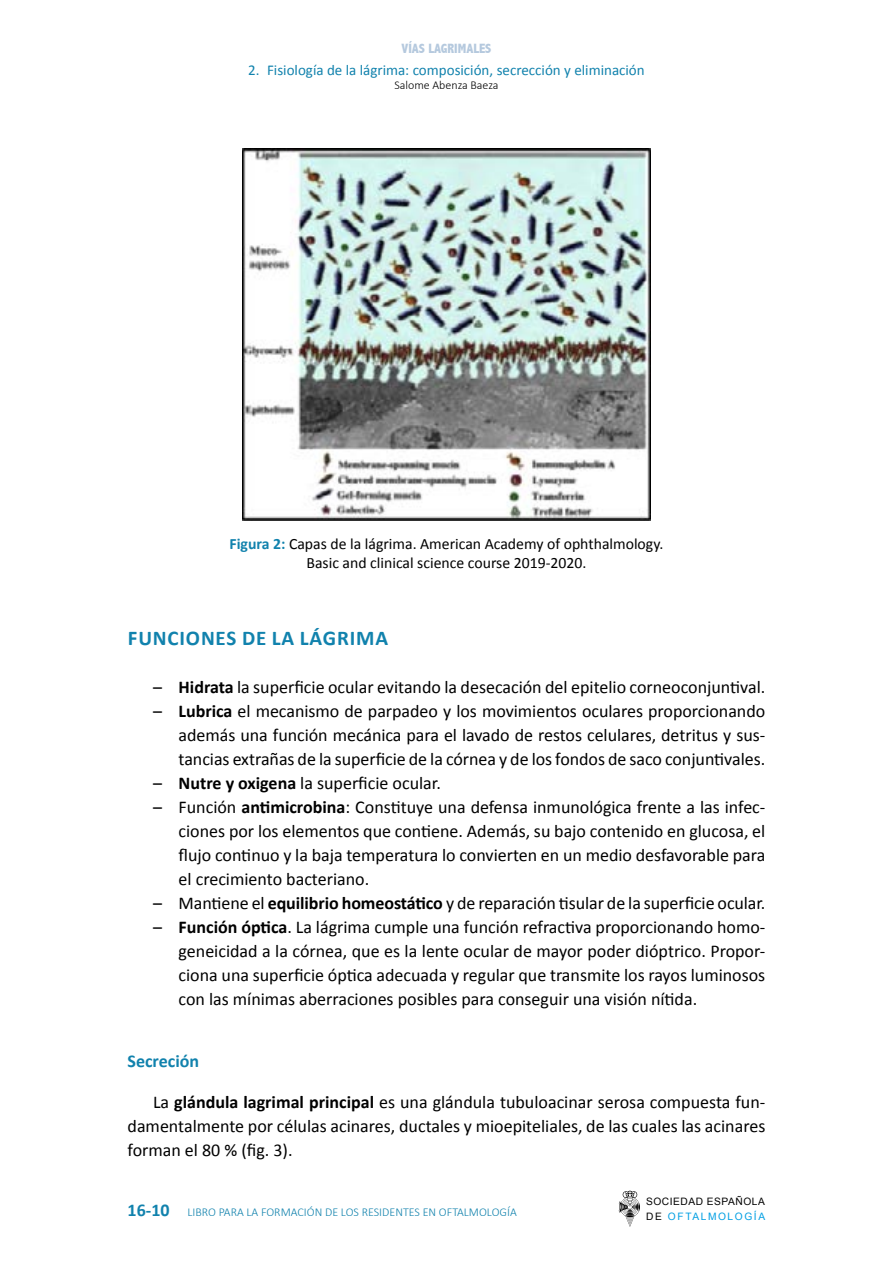
<style>
.page{position:relative;width:893px;height:1263px;background:#fff}
.page>*{position:absolute;margin:0;border:0;box-sizing:border-box;transform-origin:0 0}
.t1{font:700 21px "Calibri";letter-spacing:.04em;color:#1182ad}
.t2{font:18px/24px "Calibri";color:#000;text-align:justify}
.t3{font:700 18px "Calibri";color:#1182ad}
.t4{font:15.75px/19.5px "Calibri";color:#000;text-align:center}
.t5{font:15px "Calibri";color:#1182ad}
.t6{font:800 condensed 13.5px "Abadi";color:#b5c9de}
.t7{font:300 12px "Calibri";color:#1182ad}
.t8{font:300 12px "Calibri";color:#000}
.t9{font:10.2px/14.1px "Arial";letter-spacing:.05em;color:#000}
.s1{font-weight:700;color:#1182ad}
.s2{font-weight:700}
.s3{font-weight:700;font-size:18px}
.s4{color:#009fe3}
</style>
<div class="page">
<svg style="left:619px;top:1191px;width:21px;height:36px"></svg>
<img style="left:243px;top:149px;width:407px;height:372px">
<p class="t6" style="left:401px;top:40px;width:92px">VÍAS LAGRIMALES</p>
<p class="t5" style="left:248px;top:61px;width:398px">2. Fisiología de la lágrima: composición, secrección y eliminación</p>
<p class="t8" style="left:394px;top:78px;width:106px">Salome Abenza Baeza</p>
<p class="t4" style="left:230px;top:533px;width:435px"><span class="s1">Figura 2:</span> Capas de la lágrima. American Academy of ophthalmology.<br>Basic and clinical science course 2019-2020.</p>
<p class="t1" style="left:128px;top:625px;width:262px">FUNCIONES DE LA LÁGRIMA</p>
<p class="t2" style="left:153px;top:674px;width:614px">– <span class="s2">Hidrata</span> la superficie ocular evitando la desecación del epitelio corneoconjuntival.</p>
<p class="t2" style="left:179px;top:698px;width:588px;text-indent:-26px">– <span class="s2">Lubrica</span> el mecanismo de parpadeo y los movimientos oculares proporcionando además una función mecánica para el lavado de restos celulares, detritus y sus&shy;tancias extrañas de la superficie de la córnea y de los fondos de saco conjuntivales.</p>
<p class="t2" style="left:153px;top:770px;width:289px">– <span class="s2">Nutre y oxigena</span> la superficie ocular.</p>
<p class="t2" style="left:179px;top:794px;width:588px;text-indent:-26px">– Función <span class="s2">antimicrobina</span>: Constituye una defensa inmunológica frente a las infec&shy;ciones por los elementos que contiene. Además, su bajo contenido en glucosa, el flujo continuo y la baja temperatura lo convierten en un medio desfavorable para el crecimiento bacteriano.</p>
<p class="t2" style="left:153px;top:890px;width:614px">– Mantiene el <span class="s2">equilibrio homeostático</span> y de reparación tisular de la superficie ocular.</p>
<p class="t2" style="left:179px;top:914px;width:588px;text-indent:-26px">– <span class="s2">Función óptica</span>. La lágrima cumple una función refractiva proporcionando homo&shy;geneicidad a la córnea, que es la lente ocular de mayor poder dióptrico. Propor&shy;ciona una superficie óptica adecuada y regular que transmite los rayos luminosos con las mínimas aberraciones posibles para conseguir una visión nítida.</p>
<p class="t3" style="left:128px;top:1050px;width:73px">Secreción</p>
<p class="t2" style="left:128px;top:1089px;width:639px;text-indent:26px">La <span class="s2">glándula lagrimal principal</span> es una glándula tubuloacinar serosa compuesta fun&shy;damentalmente por células acinares, ductales y mioepiteliales, de las cuales las acinares forman el 80 % (fig. 3).</p>
<p class="t7" style="left:128px;top:1204px;width:391px"><span class="s3">16-10</span> LIBRO PARA LA FORMACIÓN DE LOS RESIDENTES EN OFTALMOLOGÍA</p>
<p class="t9" style="left:646px;top:1195px;width:120px">SOCIEDAD ESPAÑOLA<br>DE <span class="s4">OFTALMOLOGÍA</span></p>
</div>
